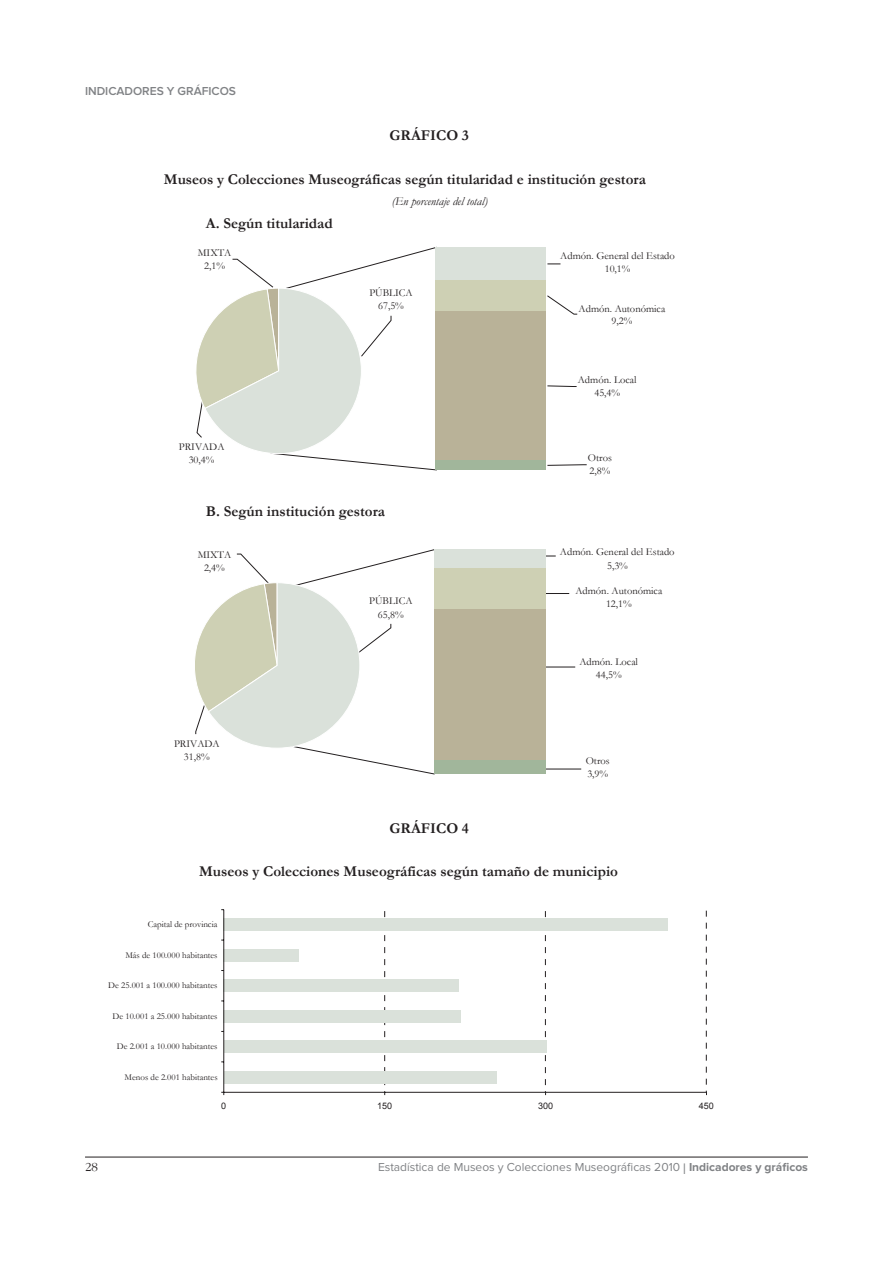
<style>
.page{position:relative;width:893px;height:1263px;background:#fff}
.page>*{position:absolute;margin:0;border:0;box-sizing:border-box;transform-origin:0 0}
.t1{font:700 15px "Garamond";color:#231f20}
.t2{font:300 12.75px "ITC Garamond Std";color:#231f20}
.t3{font:12px "Proxima Nova";color:#808285}
.t4{font:italic 12px "Garamond";color:#231f20}
.t5{font:600 12px "Proxima Nova";color:#808285}
.t6{font:10.5px/13.4px "Garamond";color:#231f20;text-align:center}
.t7{font:9px "Garamond";color:#231f20}
.t8{font:9px "Arial";color:#231f20}
.s1{font-size:19.2px}
.s2{font-weight:700}
</style>
<div class="page">
<hr style="left:85px;top:1157px;width:723px;height:1px;background:#231f20">
<hr style="left:528px;top:769px;width:53px;height:1px;background:#231f20">
<div style="left:224px;top:1071px;width:272px;height:12px;background:#dae1da"></div>
<div style="left:224px;top:1040px;width:323px;height:13px;background:#dae1da"></div>
<div style="left:224px;top:1010px;width:237px;height:12px;background:#dae1da"></div>
<div style="left:224px;top:980px;width:235px;height:12px;background:#dae1da"></div>
<div style="left:224px;top:949px;width:75px;height:12px;background:#dae1da"></div>
<div style="left:224px;top:919px;width:444px;height:12px;background:#dae1da"></div>
<hr style="left:223px;top:910px;width:1px;height:182px;background:#231f20">
<svg style="left:706px;top:911px;width:1px;height:184px"></svg>
<svg style="left:545px;top:911px;width:1px;height:184px"></svg>
<svg style="left:384px;top:911px;width:1px;height:184px"></svg>
<hr style="left:224px;top:1092px;width:482px;height:1px;background:#231f20">
<div style="left:435px;top:247px;width:111px;height:34px;background:#dae1da"></div>
<div style="left:435px;top:281px;width:111px;height:30px;background:#ced0b4"></div>
<div style="left:435px;top:311px;width:111px;height:150px;background:#b9b298"></div>
<div style="left:435px;top:461px;width:111px;height:9px;background:#a1b69b"></div>
<div style="left:435px;top:550px;width:111px;height:18px;background:#dae1da"></div>
<div style="left:435px;top:568px;width:111px;height:41px;background:#ced0b4"></div>
<div style="left:435px;top:609px;width:111px;height:152px;background:#b9b298"></div>
<div style="left:435px;top:761px;width:111px;height:13px;background:#a1b69b"></div>
<svg style="left:196px;top:246px;width:242px;height:225px"></svg>
<svg style="left:195px;top:549px;width:240px;height:226px"></svg>
<p class="t5" style="left:85px;top:85px;width:153px">INDICADORES Y GRÁFICOS</p>
<h1 class="t1" style="left:390px;top:127px;width:81px">GRÁFICO 3</h1>
<h1 class="t1" style="left:164px;top:170px;width:483px">Museos y Colecciones Museográficas según titularidad e institución gestora</h1>
<p class="t4" style="left:392px;top:194px;width:97px">(En porcentaje del total)</p>
<h1 class="t1" style="left:206px;top:215px;width:128px">A. Según titularidad</h1>
<p class="t6" style="left:198px;top:246px;width:35px">MIXTA<br>2,1%</p>
<p class="t6" style="left:179px;top:440px;width:47px">PRIVADA<br>30,4%</p>
<p class="t6" style="left:369px;top:286px;width:45px">PÚBLICA<br>67,5%</p>
<h1 class="t1" style="left:206px;top:503px;width:181px">B. Según institución gestora</h1>
<p class="t6" style="left:198px;top:548px;width:35px">MIXTA<br>2,4%</p>
<p class="t6" style="left:174px;top:736px;width:47px">PRIVADA<br>31,8%</p>
<p class="t6" style="left:369px;top:594px;width:45px">PÚBLICA<br>65,8%</p>
<p class="t6" style="left:560px;top:250px;width:116px;line-height:12.6px">Admón. General del Estado<br>10,1%</p>
<p class="t6" style="left:579px;top:302px;width:88px">Admón. Autonómica</p>
<p class="t6" style="left:612px;top:314px;width:22px">9,2%</p>
<p class="t6" style="left:578px;top:373px;width:60px">Admón. Local</p>
<p class="t6" style="left:594px;top:386px;width:27px">45,4%</p>
<p class="t6" style="left:588px;top:451px;width:26px;text-align:left">Otros<br>2,8%</p>
<p class="t6" style="left:560px;top:545px;width:116px">Admón. General del Estado<br>5,3%</p>
<p class="t6" style="left:575px;top:584px;width:88px">Admón. Autonómica<br>12,1%</p>
<p class="t6" style="left:579px;top:655px;width:60px">Admón. Local<br>44,5%</p>
<p class="t6" style="left:586px;top:753px;width:26px;text-align:left">Otros<br>3,9%</p>
<h1 class="t1" style="left:390px;top:819px;width:81px">GRÁFICO 4</h1>
<h1 class="t1" style="left:199px;top:863px;width:420px">Museos y Colecciones Museográficas según tamaño de municipio</h1>
<p class="t7" style="left:148px;top:919px;width:71px">Capital de provincia</p>
<p class="t7" style="left:125px;top:950px;width:94px">Más de 100.000 habitantes</p>
<p class="t7" style="left:108px;top:980px;width:111px">De 25.001 a 100.000 habitantes</p>
<p class="t7" style="left:113px;top:1010px;width:106px">De 10.001 a 25.000 habitantes</p>
<p class="t7" style="left:117px;top:1041px;width:102px">De 2.001 a 10.000 habitantes</p>
<p class="t7" style="left:125px;top:1071px;width:95px">Menos de 2.001 habitantes</p>
<p class="t2" style="left:85px;top:1160px;width:14px">28</p>
<p class="t8" style="left:221px;top:1100px;width:7px">0</p>
<p class="t8" style="left:377px;top:1100px;width:17px">150</p>
<p class="t8" style="left:538px;top:1100px;width:17px">300</p>
<p class="t8" style="left:699px;top:1100px;width:17px">450</p>
<p class="t3" style="left:378px;top:1162px;width:431px">Estadística de Museos y Colecciones Museográficas 2010 <span class="s1">I</span> <span class="s2">Indicadores y gráficos</span></p>
</div>
